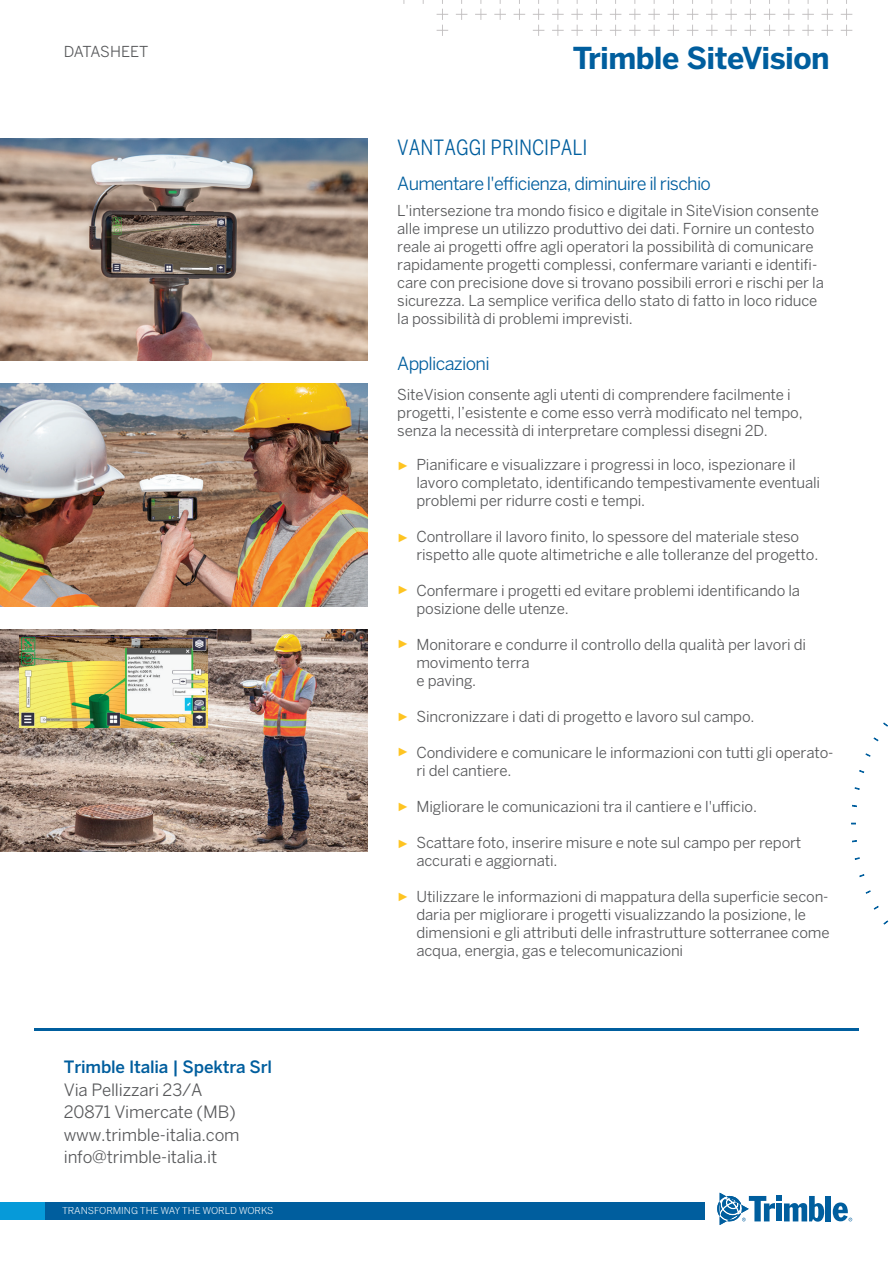
<style>
.page{position:relative;width:893px;height:1263px;background:#fff}
.page>*{position:absolute;margin:0;border:0;box-sizing:border-box;transform-origin:0 0}
.t1{font:700 30px "Benton Sans";letter-spacing:-.02em;color:#005e9e}
.t2{font:21px "Benton Sans Condensed";color:#005e9e}
.t3{font:18px "Benton Sans";letter-spacing:-.04em;color:#005e9e}
.t4{font:16.95px/22.5px "Benton Sans";letter-spacing:-.01em;color:#57585a}
.t5{font:500 16.95px "Benton Sans";letter-spacing:-.01em;color:#005e9e}
.t6{font:15px/18px "Benton Sans";letter-spacing:-.01em;color:#57585a}
.t7{font:12px "Arial";color:#fec422}
.t8{font:9.75px "Benton Sans";letter-spacing:-.01em;color:#fff}
</style>
<div class="page">
<svg style="left:403px;top:0;width:449px;height:36px"></svg>
<div style="left:826px;top:1196px;width:5px;height:25px;background:#005e9e"></div>
<svg style="left:717px;top:1193px;width:107px;height:32px"></svg>
<svg style="left:833px;top:1202px;width:19px;height:19px"></svg>
<div style="left:0;top:1202px;width:702px;height:17px;background:#069ad9"></div>
<div style="left:45px;top:1202px;width:660px;height:17px;background:#005e9e"></div>
<svg style="left:883px;top:920px;width:5px;height:5px"></svg>
<svg style="left:873px;top:905px;width:6px;height:5px"></svg>
<svg style="left:865px;top:890px;width:6px;height:4px"></svg>
<svg style="left:859px;top:874px;width:6px;height:3px"></svg>
<svg style="left:854px;top:857px;width:6px;height:3px"></svg>
<svg style="left:854px;top:787px;width:6px;height:3px"></svg>
<svg style="left:859px;top:770px;width:5px;height:3px"></svg>
<svg style="left:865px;top:753px;width:6px;height:4px"></svg>
<svg style="left:873px;top:737px;width:6px;height:4px"></svg>
<svg style="left:883px;top:722px;width:5px;height:5px"></svg>
<img style="left:0;top:138px;width:368px;height:222px">
<img style="left:0;top:629px;width:367px;height:223px">
<img style="left:0;top:384px;width:367px;height:222px">
<img style="left:19px;top:635px;width:189px;height:92px">
<hr style="left:34px;top:1028px;width:825px;height:2px;background:#005e9e">
<p class="t6" style="left:64px;top:42px;width:86px">DATASHEET</p>
<p class="t5" style="left:64px;top:1057px;width:210px">Trimble Italia | Spektra Srl</p>
<p class="t4" style="left:64px;top:1078px;width:177px">Via Pellizzari 23/A<br>20871 Vimercate (MB) www.trimble-italia.com info@trimble-italia.it</p>
<p class="t8" style="left:62px;top:1205px;width:213px">TRANSFORMING THE WAYTHE WORLD WORKS</p>
<h1 class="t1" style="left:573px;top:39px;width:258px">Trimble SiteVision</h1>
<h2 class="t2" style="left:397px;top:132px;width:192px">VANTAGGI PRINCIPALI</h2>
<p class="t3" style="left:397px;top:173px;width:315px">Aumentare l'efficienza, diminuire il rischio</p>
<p class="t6" style="left:397px;top:202px;width:428px">L'intersezione tra mondo fisico e digitale in SiteVision consente alle imprese un utilizzo produttivo dei dati. Fornire un contesto reale ai progetti offre agli operatori la possibilità di comunicare rapidamente progetti complessi, confermare varianti e identifi&shy;care con precisione dove si trovano possibili errori e rischi per la sicurezza. La semplice verifica dello stato di fatto in loco riduce la possibilità di problemi imprevisti.</p>
<p class="t3" style="left:397px;top:353px;width:94px">Applicazioni</p>
<p class="t6" style="left:397px;top:385px;width:407px">SiteVision consente agli utenti di comprendere facilmente i progetti, l’esistente e come esso verrà modificato nel tempo, senza la necessità di interpretare complessi disegni 2D.</p>
<p class="t6" style="left:416px;top:455px;width:405px">Pianificare e visualizzare i progressi in loco, ispezionare il lavoro completato, identificando tempestivamente eventuali problemi per ridurre costi e tempi.</p>
<p class="t6" style="left:416px;top:527px;width:403px">Controllare il lavoro finito, lo spessore del materiale steso rispetto alle quote altimetriche e alle tolleranze del progetto.</p>
<p class="t6" style="left:416px;top:581px;width:385px">Confermare i progetti ed evitare problemi identificando la posizione delle utenze.</p>
<p class="t6" style="left:416px;top:635px;width:391px">Monitorare e condurre il controllo della qualità per lavori di movimento terra<br>e paving.</p>
<p class="t6" style="left:416px;top:707px;width:340px">Sincronizzare i dati di progetto e lavoro sul campo.</p>
<p class="t6" style="left:416px;top:743px;width:419px">Condividere e comunicare le informazioni con tutti gli operato&shy;ri del cantiere.</p>
<p class="t6" style="left:416px;top:797px;width:342px">Migliorare le comunicazioni tra il cantiere e l'ufficio.</p>
<p class="t6" style="left:416px;top:833px;width:386px">Scattare foto, inserire misure e note sul campo per report accurati e aggiornati.</p>
<p class="t6" style="left:416px;top:887px;width:415px">Utilizzare le informazioni di mappatura della superficie secon&shy;daria per migliorare i progetti visualizzando la posizione, le dimensioni e gli attributi delle infrastrutture sotterranee come acqua, energia, gas e telecomunicazioni</p>
<p class="t7" style="left:397px;top:457px;width:13px">►</p>
<p class="t7" style="left:397px;top:530px;width:13px">►</p>
<p class="t7" style="left:397px;top:582px;width:13px">►</p>
<p class="t7" style="left:397px;top:635px;width:13px">►</p>
<p class="t7" style="left:397px;top:708px;width:13px">►</p>
<p class="t7" style="left:397px;top:744px;width:13px">►</p>
<p class="t7" style="left:397px;top:799px;width:13px">►</p>
<p class="t7" style="left:397px;top:835px;width:13px">►</p>
<p class="t7" style="left:397px;top:889px;width:13px">►</p>
</div>
